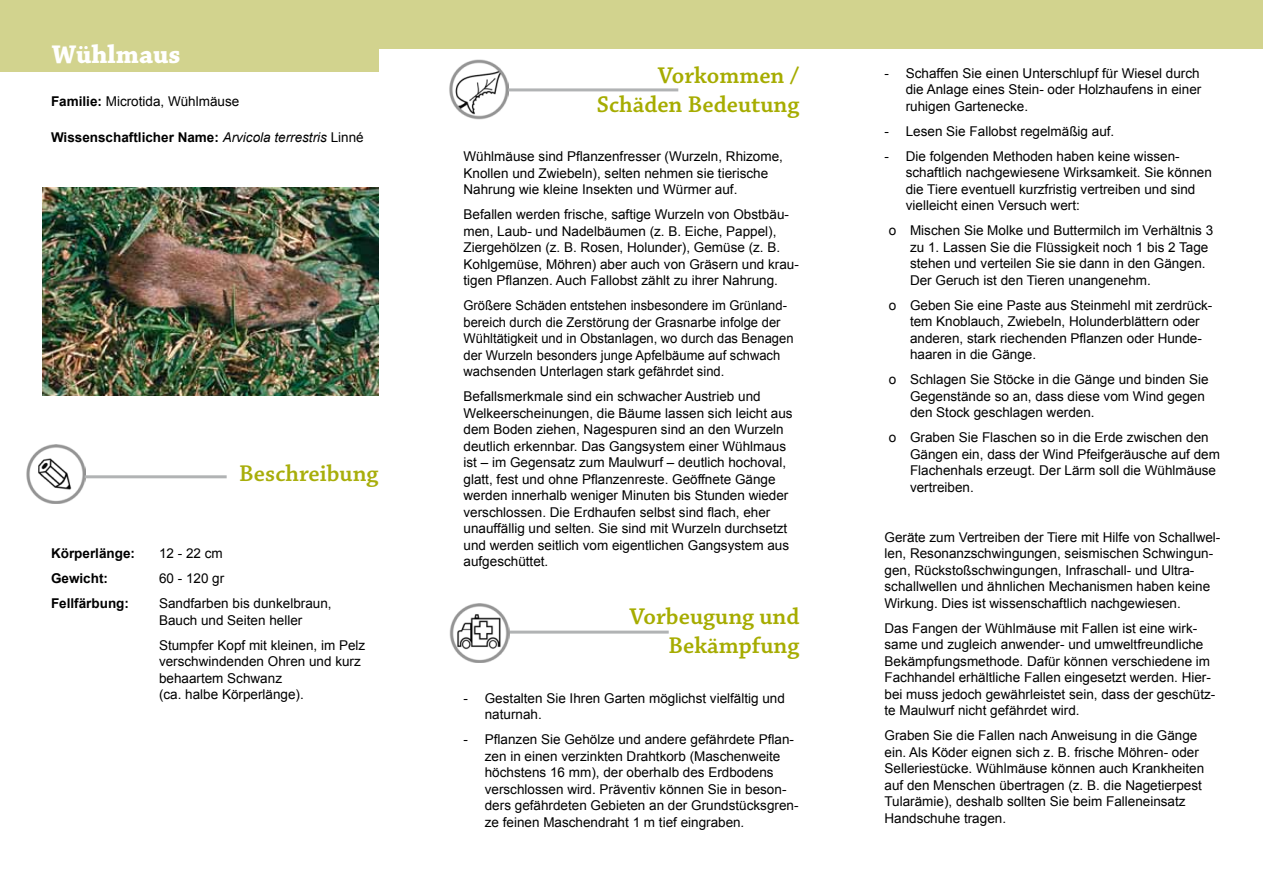
<style>
.page{position:relative;width:1263px;height:893px;background:#fff}
.page>*{position:absolute;margin:0;border:0;box-sizing:border-box;transform-origin:0 0}
.t1{font:700 27px "Chaparral Pro";color:#fff}
.t2{font:600 24px/28.8px "Chaparral Pro";color:#a6ac00;text-align:right}
.t3{font:600 24px "Chaparral Pro";color:#a8ae0b}
.t4{font:13.5px/16.5px "Arial";color:#000}
.t5{font:13.5px/16.5px "Arial";color:#000;scale:.96 1}
.t6{font:700 13.5px "Arial";color:#000}
.s1{font-weight:700}
.s2{font-weight:400;font-style:italic}
.s3{font-weight:400}
.s4{font-style:italic}
</style>
<div class="page">
<div style="left:0;top:0;width:1263px;height:48px;background:#d2d38e"></div>
<div style="left:0;top:38px;width:378px;height:33px;background:#d2d38e"></div>
<img style="left:26px;top:445px;width:60px;height:58px">
<img style="left:449px;top:59px;width:59px;height:60px">
<hr style="left:508px;top:88px;width:170px;height:3px;background:#b1b3b4">
<hr style="left:85px;top:475px;width:142px;height:3px;background:#b1b3b4">
<img style="left:43px;top:187px;width:335px;height:209px">
<hr style="left:508px;top:631px;width:161px;height:3px;background:#b1b3b4">
<img style="left:450px;top:604px;width:60px;height:59px">
<h1 class="t1" style="left:52px;top:39px;width:130px">Wühlmaus</h1>
<p class="t4" style="left:51px;top:93px;width:190px"><span class="s1">Familie:</span> Microtida, Wühlmäuse</p>
<p class="t6" style="left:51px;top:127px;width:314px">Wissenschaftlicher Name: <span class="s2">Arvicola terrestris</span> <span class="s3">Linné</span></p>
<h2 class="t3" style="left:239px;top:460px;width:141px">Beschreibung</h2>
<p class="t6" style="left:51px;top:544px;width:86px">Körperlänge:</p>
<p class="t4" style="left:159px;top:545px;width:65px">12 - 22 cm</p>
<p class="t6" style="left:51px;top:569px;width:59px">Gewicht:</p>
<p class="t4" style="left:159px;top:570px;width:67px">60 - 120 gr</p>
<p class="t6" style="left:51px;top:594px;width:80px">Fellfärbung:</p>
<p class="t4" style="left:159px;top:595px;width:174px">Sandfarben bis dunkelbraun,<br>Bauch und Seiten heller</p>
<p class="t4" style="left:159px;top:637px;width:208px">Stumpfer Kopf mit kleinen, im Pelz verschwindenden Ohren und kurz behaartem Schwanz<br>(ca. halbe Körperlänge).</p>
<h2 class="t2" style="left:597px;top:62px;width:204px">Vorkommen /<br>Schäden Bedeutung</h2>
<p class="t4" style="left:464px;top:148px;width:321px">Wühlmäuse sind Pflanzenfresser (Wurzeln, Rhizome,<br>Knollen und Zwiebeln), selten nehmen sie tierische<br>Nahrung wie kleine Insekten und Würmer auf.</p>
<p class="t4" style="left:464px;top:206px;width:336px">Befallen werden frische, saftige Wurzeln von Obstbäu&shy;men, Laub- und Nadelbäumen (z. B. Eiche, Pappel), Ziergehölzen (z. B. Rosen, Holunder), Gemüse (z. B.<br>Kohlgemüse, Möhren) aber auch von Gräsern und krau&shy;tigen Pflanzen. Auch Fallobst zählt zu ihrer Nahrung.</p>
<p class="t5" style="left:464px;top:297px;width:345px">Größere Schäden entstehen insbesondere im Grünland-- bereich durch die Zerstörung der Grasnarbe infolge der Wühltätigkeit und in Obstanlagen, wo durch das Benagen der Wurzeln besonders junge Apfelbäume auf schwach wachsenden Unterlagen stark gefährdet sind.</p>
<p class="t4" style="left:463px;top:388px;width:331px">Befallsmerkmale sind ein schwacher Austrieb und Welkeerscheinungen, die Bäume lassen sich leicht aus dem Boden ziehen, Nagespuren sind an den Wurzeln deutlich erkennbar. Das Gangsystem einer Wühlmaus ist – im Gegensatz zum Maulwurf – deutlich hochoval, glatt, fest und ohne Pflanzenreste. Geöffnete Gänge werden innerhalb weniger Minuten bis Stunden wieder verschlossen. Die Erdhaufen selbst sind flach, eher unauffällig und selten. Sie sind mit Wurzeln durchsetzt und werden seitlich vom eigentlichen Gangsystem aus aufgeschüttet.</p>
<h2 class="t2" style="left:629px;top:603px;width:171px">Vorbeugung und<br>Bekämpfung</h2>
<p class="t4" style="left:485px;top:690px;width:302px;text-indent:-21px">- Gestalten Sie Ihren Garten möglichst vielfältig und naturnah.</p>
<p class="t4" style="left:485px;top:731px;width:315px;text-indent:-21px">- Pflanzen Sie Gehölze und andere gefährdete Pflan&shy;zen in einen verzinkten Drahtkorb (Maschenweite höchstens 16 mm), der oberhalb des Erdbodens verschlossen wird. Präventiv können Sie in beson&shy;ders gefährdeten Gebieten an der Grundstücksgren&shy;ze feinen Maschendraht 1 m tief eingraben<span class="s4">.</span></p>
<p class="t4" style="left:906px;top:65px;width:297px;text-indent:-21px">- Schaffen Sie einen Unterschlupf für Wiesel durch die Anlage eines Stein- oder Holzhaufens in einer ruhigen Gartenecke.</p>
<p class="t4" style="left:884px;top:123px;width:231px">- Lesen Sie Fallobst regelmäßig auf.</p>
<p class="t4" style="left:906px;top:148px;width:308px;text-indent:-21px">- Die folgenden Methoden haben keine wissen&shy;schaftlich nachgewiesene Wirksamkeit. Sie können die Tiere eventuell kurzfristig vertreiben und sind vielleicht einen Versuch wert:</p>
<p class="t4" style="left:910px;top:222px;width:305px;text-indent:-21px">o Mischen Sie Molke und Buttermilch im Verhältnis 3 zu 1. Lassen Sie die Flüssigkeit noch 1 bis 2 Tage stehen und verteilen Sie sie dann in den Gängen.<br>Der Geruch ist den Tieren unangenehm.</p>
<p class="t4" style="left:910px;top:297px;width:304px;text-indent:-21px">o Geben Sie eine Paste aus Steinmehl mit zerdrück&shy;tem Knoblauch, Zwiebeln, Holunderblättern oder anderen, stark riechenden Pflanzen oder Hunde&shy;haaren in die Gänge.</p>
<p class="t4" style="left:910px;top:371px;width:300px;text-indent:-21px">o Schlagen Sie Stöcke in die Gänge und binden Sie<br>Gegenstände so an, dass diese vom Wind gegen den Stock geschlagen werden.</p>
<p class="t4" style="left:910px;top:429px;width:311px;text-indent:-21px">o Graben Sie Flaschen so in die Erde zwischen den Gängen ein, dass der Wind Pfeifgeräusche auf dem Flachenhals erzeugt. Der Lärm soll die Wühlmäuse vertreiben.</p>
<p class="t4" style="left:884px;top:529px;width:337px">Geräte zum Vertreiben der Tiere mit Hilfe von Schallwel&shy;len, Resonanzschwingungen, seismischen Schwingun&shy;gen, Rückstoßschwingungen, Infraschall- und Ultra&shy;schallwellen und ähnlichen Mechanismen haben keine Wirkung. Dies ist wissenschaftlich nachgewiesen.</p>
<p class="t4" style="left:884px;top:620px;width:332px">Das Fangen der Wühlmäuse mit Fallen ist eine wirk&shy;same und zugleich anwender- und umweltfreundliche Bekämpfungsmethode. Dafür können verschiedene im Fachhandel erhältliche Fallen eingesetzt werden. Hier&shy;bei muss jedoch gewährleistet sein, dass der geschütz&shy;te Maulwurf nicht gefährdet wird.</p>
<p class="t4" style="left:884px;top:727px;width:321px">Graben Sie die Fallen nach Anweisung in die Gänge ein. Als Köder eignen sich z. B. frische Möhren- oder Selleriestücke. Wühlmäuse können auch Krankheiten auf den Menschen übertragen (z. B. die Nagetierpest Tularämie), deshalb sollten Sie beim Falleneinsatz Handschuhe tragen.</p>
</div>
